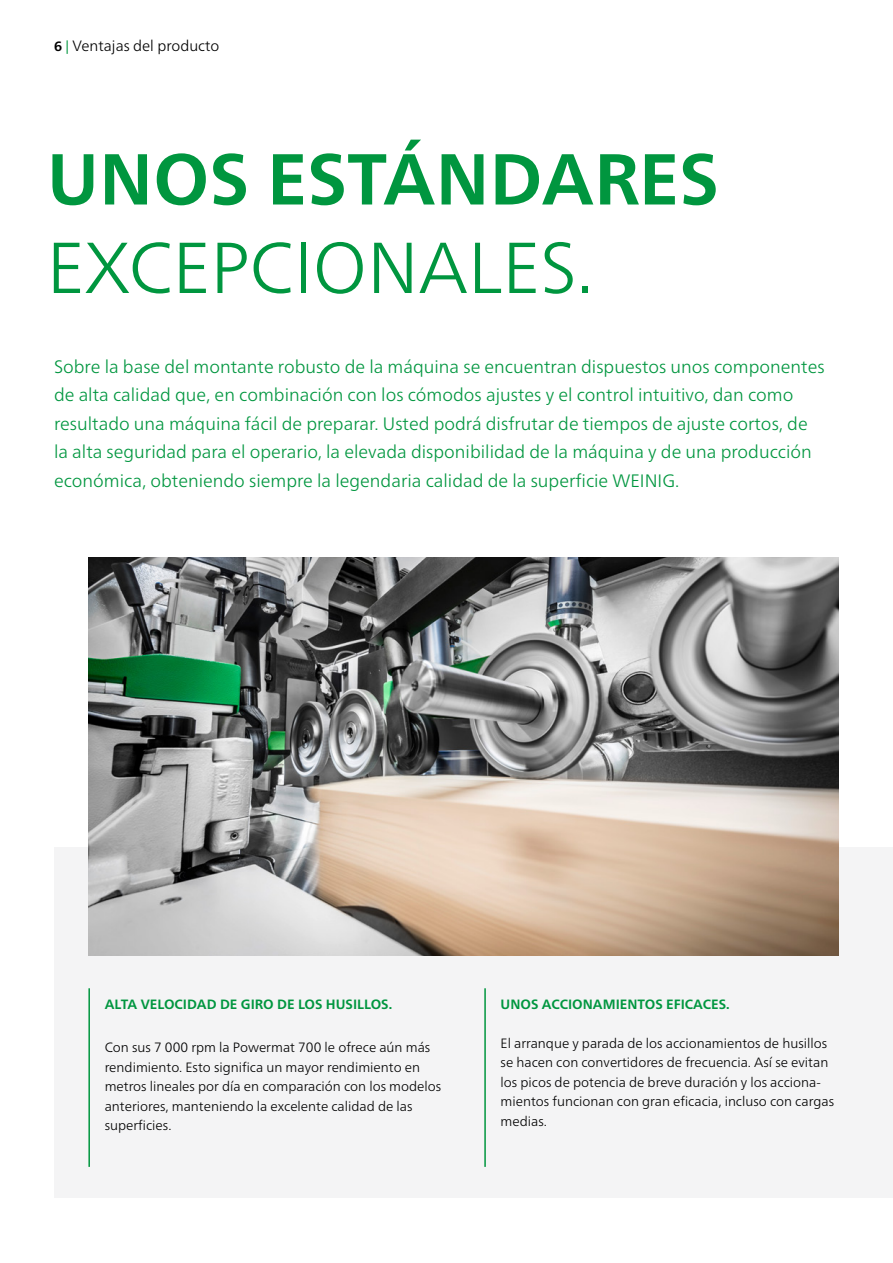
<style>
.page{position:relative;width:893px;height:1263px;background:#fff}
.page>*{position:absolute;margin:0;border:0;box-sizing:border-box;transform-origin:0 0}
.t1{font:700 72px "Frutiger Neue LT Pro";color:#00963f}
.t2{font:300 72px "Frutiger Neue LT Pro";color:#00963f}
.t3{font:300 18px/28.5px "Frutiger Neue LT Pro";color:#00963f}
.t4{font:300 15px "Frutiger Neue LT Pro";color:#000}
.t5{font:300 13.5px/19.5px "Frutiger Neue LT Pro";color:#000}
.t6{font:700 13.5px "Frutiger Neue LT Pro";color:#00963f}
.s1{font-weight:700;font-size:13.5px}
.s2{font-weight:400;font-size:13.5px;color:#00963f}
</style>
<div class="page">
<div style="left:54px;top:847px;width:839px;height:350px;background:#f4f4f5"></div>
<img style="left:88px;top:557px;width:751px;height:398px">
<hr style="left:484px;top:988px;width:2px;height:179px;background:#00963f">
<hr style="left:88px;top:988px;width:2px;height:179px;background:#00963f">
<p class="t4" style="left:54px;top:37px;width:167px"><span class="s1">6</span> <span class="s2">|</span> Ventajas del producto</p>
<h1 class="t1" style="left:47px;top:137px;width:673px">UNOS ESTÁNDARES</h1>
<h1 class="t2" style="left:47px;top:224px;width:548px">EXCEPCIONALES.</h1>
<p class="t3" style="left:54px;top:352px;width:772px">Sobre la base del montante robusto de la máquina se encuentran dispuestos unos componentes de alta calidad que, en combinación con los cómodos ajustes y el control intuitivo, dan como resultado una máquina fácil de preparar. Usted podrá disfrutar de tiempos de ajuste cortos, de la alta seguridad para el operario, la elevada disponibilidad de la máquina y de una producción económica, obteniendo siempre la legendaria calidad de la superficie WEINIG.</p>
<p class="t6" style="left:105px;top:996px;width:289px">ALTA VELOCIDAD DE GIRO DE LOS HUSILLOS.</p>
<p class="t5" style="left:105px;top:1037px;width:338px">Con sus 7 000 rpm la Powermat 700 le ofrece aún más rendimiento. Esto significa un mayor rendimiento en metros lineales por día en comparación con los modelos anteriores, manteniendo la excelente calidad de las superficies.</p>
<p class="t6" style="left:501px;top:996px;width:231px">UNOS ACCIONAMIENTOS EFICACES.</p>
<p class="t5" style="left:501px;top:1033px;width:335px">El arranque y parada de los accionamientos de husillos se hacen con convertidores de frecuencia. Así se evitan los picos de potencia de breve duración y los acciona&shy;mientos funcionan con gran eficacia, incluso con cargas medias.</p>
</div>
